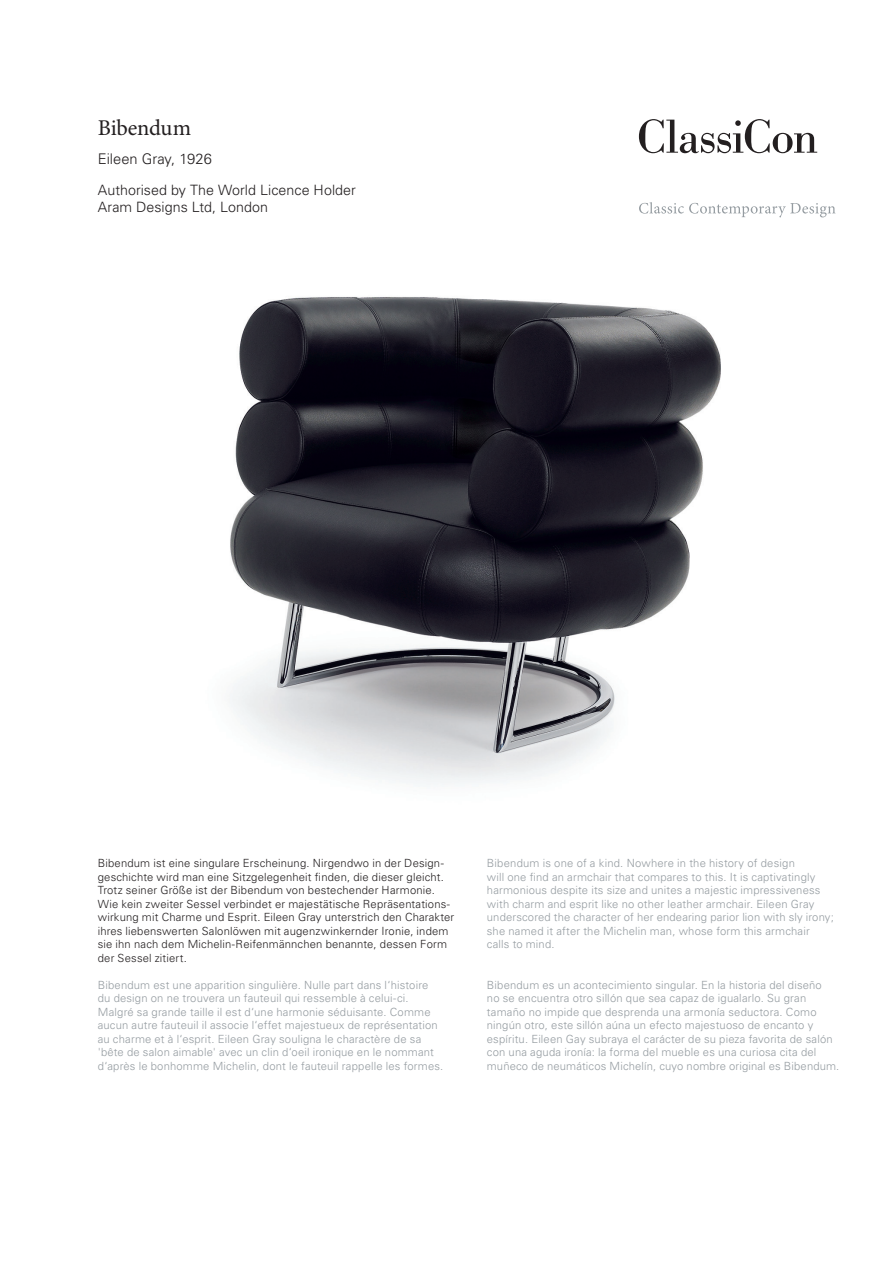
<style>
.page{position:relative;width:893px;height:1263px;background:#fff}
.page>*{position:absolute;margin:0;border:0;box-sizing:border-box;transform-origin:0 0}
.t1{font:22.5px "Minion Pro";letter-spacing:-.01em;color:#231f20}
.t2{font:300 14.7px "Univers LT Std";color:#231f20}
.t3{font:300 14.25px/17.1px "Univers LT Std";letter-spacing:.005em;color:#231f20}
.t4{font:300 11.25px/13.5px "Univers LT Std";letter-spacing:.015em;color:#959ca1}
.t5{font:300 11.25px/13.5px "Univers LT Std";letter-spacing:.015em;color:#231f20}
</style>
<div class="page">
<img style="left:230px;top:297px;width:491px;height:488px">
<svg style="left:639px;top:202px;width:196px;height:15px"></svg>
<svg style="left:639px;top:119px;width:178px;height:34px"></svg>
<h1 class="t1" style="left:98px;top:115px;width:95px">Bibendum</h1>
<h2 class="t2" style="left:98px;top:150px;width:116px">Eileen Gray, 1926</h2>
<p class="t3" style="left:98px;top:181px;width:260px">Authorised by The World Licence Holder<br>Aram Designs Ltd, London</p>
<p class="t5" style="left:98px;top:856px;width:358px">Bibendum ist eine singulare Erscheinung. Nirgendwo in der Design&shy;geschichte wird man eine Sitzgelegenheit finden, die dieser gleicht.<br>Trotz seiner Größe ist der Bibendum von bestechender Harmonie.<br>Wie kein zweiter Sessel verbindet er majestätische Repräsentations&shy;wirkung mit Charme und Esprit. Eileen Gray unterstrich den Charakter ihres liebenswerten Salonlöwen mit augenzwinkernder Ironie, indem sie ihn nach dem Michelin-Reifenmännchen benannte, dessen Form der Sessel zitiert.</p>
<p class="t4" style="left:98px;top:978px;width:347px">Bibendum est une apparition singulière. Nulle part dans l‘histoire du design on ne trouvera un fauteuil qui ressemble à celui-ci.<br>Malgré sa grande taille il est d‘une harmonie séduisante. Comme aucun autre fauteuil il associe l‘effet majestueux de représentation au charme et à l‘esprit. Eileen Gray souligna le charactère de sa 'bête de salon aimable' avec un clin d‘oeil ironique en le nommant d‘après le bonhomme Michelin, dont le fauteuil rappelle les formes.</p>
<p class="t4" style="left:487px;top:856px;width:348px">Bibendum is one of a kind. Nowhere in the history of design<br>will one find an armchair that compares to this. It is captivatingly harmonious despite its size and unites a majestic impressiveness with charm and esprit like no other leather armchair. Eileen Gray underscored the character of her endearing parior lion with sly irony; she named it after the Michelin man, whose form this armchair calls to mind.</p>
<p class="t4" style="left:487px;top:978px;width:354px">Bibendum es un acontecimiento singular. En la historia del diseño<br>no se encuentra otro sillón que sea capaz de igualarlo. Su gran tamaño no impide que desprenda una armonía seductora. Como ningún otro, este sillón aúna un efecto majestuoso de encanto y espíritu. Eileen Gay subraya el carácter de su pieza favorita de salón con una aguda ironía: la forma del mueble es una curiosa cita del muñeco de neumáticos Michelín, cuyo nombre original es Bibendum.</p>
</div>
